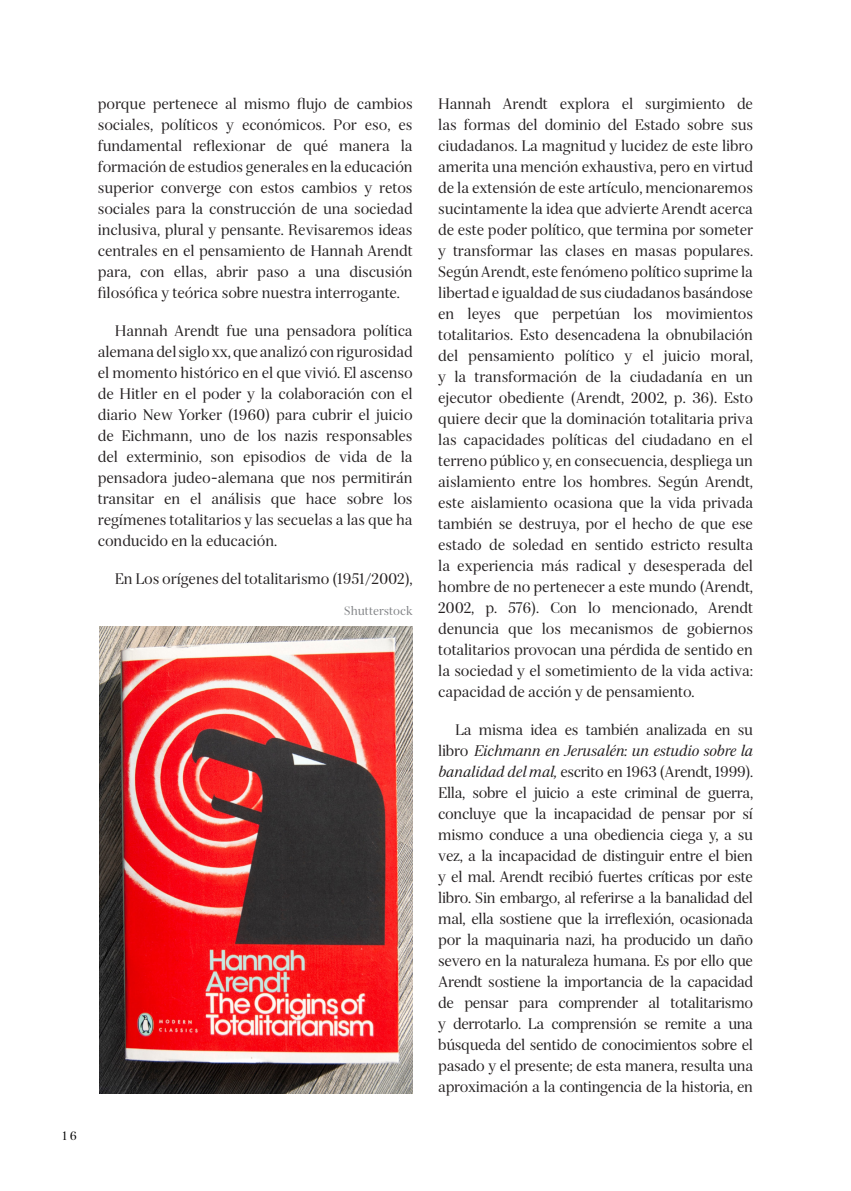
<style>
.page{position:relative;width:851px;height:1191px;background:#fff}
.page>*{position:absolute;margin:0;border:0;box-sizing:border-box;transform-origin:0 0}
.Parrafo{font:15px/21px "Serif 72 Beta";letter-spacing:-.01em;color:#231f20;text-align:justify}
.PARRAFO_EDITORIAL{font:12px "Serif 72 Beta";color:#808285}
.t1{font:12px "Serif 72 Beta";color:#000}
.s1{font-style:italic}
</style>
<div class="page">
<img style="left:99px;top:626px;width:313px;height:467px">
<p class="Parrafo" style="left:98px;top:93px;width:316px">porque pertenece al mismo flujo de cambios sociales, políticos y económicos. Por eso, es fundamental reflexionar de qué manera la formación de estudios generales en la educación superior converge con estos cambios y retos sociales para la construcción de una sociedad inclusiva, plural y pensante. Revisaremos ideas centrales en el pensamiento de Hannah Arendt para, con ellas, abrir paso a una discusión filosófica y teórica sobre nuestra interrogante.</p>
<p class="Parrafo" style="left:98px;top:320px;width:316px;text-indent:17px">Hannah Arendt fue una pensadora política alemana del siglo xx, que analizó con rigurosidad el momento histórico en el que vivió. El ascenso de Hitler en el poder y la colaboración con el diario New Yorker (1960) para cubrir el juicio de Eichmann, uno de los nazis responsables del exterminio, son episodios de vida de la pensadora judeo-alemana que nos permitirán transitar en el análisis que hace sobre los regímenes totalitarios y las secuelas a las que ha conducido en la educación.</p>
<p class="Parrafo" style="left:115px;top:568px;width:299px">En Los orígenes del totalitarismo (1951/2002),</p>
<p class="PARRAFO_EDITORIAL" style="left:344px;top:604px;width:70px">Shutterstock</p>
<p class="t1" style="left:62px;top:1129px;width:16px">16</p>
<p class="Parrafo" style="left:438px;top:93px;width:316px">Hannah Arendt explora el surgimiento de las formas del dominio del Estado sobre sus ciudadanos. La magnitud y lucidez de este libro amerita una mención exhaustiva, pero en virtud de la extensión de este artículo, mencionaremos sucintamente la idea que advierte Arendt acerca de este poder político, que termina por someter y transformar las clases en masas populares.<br>Según Arendt, este fenómeno político suprime la libertad e igualdad de sus ciudadanos basándose en leyes que perpetúan los movimientos totalitarios. Esto desencadena la obnubilación del pensamiento político y el juicio moral, y la transformación de la ciudadanía en un ejecutor obediente (Arendt, 2002, p. 36). Esto quiere decir que la dominación totalitaria priva las capacidades políticas del ciudadano en el terreno público y, en consecuencia, despliega un aislamiento entre los hombres. Según Arendt, este aislamiento ocasiona que la vida privada también se destruya, por el hecho de que ese estado de soledad en sentido estricto resulta la experiencia más radical y desesperada del hombre de no pertenecer a este mundo (Arendt, 2002, p. 576). Con lo mencionado, Arendt denuncia que los mecanismos de gobiernos totalitarios provocan una pérdida de sentido en la sociedad y el sometimiento de la vida activa: capacidad de acción y de pensamiento.</p>
<p class="Parrafo" style="left:438px;top:719px;width:316px;text-indent:17px">La misma idea es también analizada en su libro <span class="s1">Eichmann en Jerusalén: un estudio sobre la banalidad del mal,</span> escrito en 1963 (Arendt, 1999).<br>Ella, sobre el juicio a este criminal de guerra, concluye que la incapacidad de pensar por sí mismo conduce a una obediencia ciega y, a su vez, a la incapacidad de distinguir entre el bien y el mal. Arendt recibió fuertes críticas por este libro. Sin embargo, al referirse a la banalidad del mal, ella sostiene que la irreflexión, ocasionada por la maquinaria nazi, ha producido un daño severo en la naturaleza humana. Es por ello que Arendt sostiene la importancia de la capacidad de pensar para comprender al totalitarismo y derrotarlo. La comprensión se remite a una búsqueda del sentido de conocimientos sobre el pasado y el presente; de esta manera, resulta una aproximación a la contingencia de la historia, en</p>
</div>
